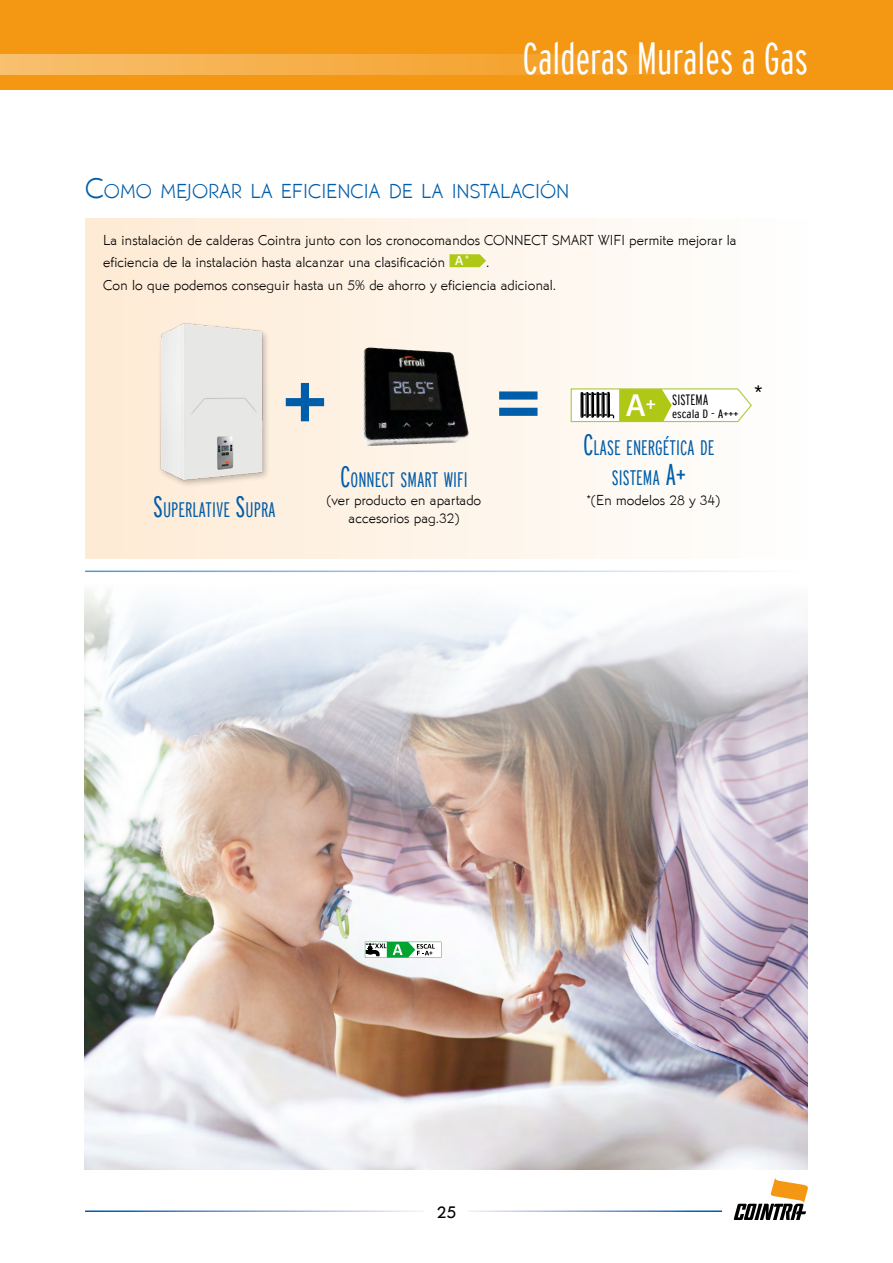
<style>
.page{position:relative;width:893px;height:1263px;background:#fff}
.page>*{position:absolute;margin:0;border:0;box-sizing:border-box;transform-origin:0 0}
.t1{font:700 75.9px "Helvetica Neue";color:#005da9}
.t2{font:300 extra-condensed 45px "Interstate";color:#fff}
.t3{font:31.5px "Martin Got URWT Ligh";color:#000}
.t4{font:300 extra-condensed 21px/30px "Interstate";color:#005da9;text-align:center}
.t5{font:21px "Martin Got URWT Ligh";letter-spacing:.01em;color:#005da9}
.t6{font:500 18px "Martin Got URWTOT";color:#000}
.t7{font:15px/22.5px "Martin Got URWT Ligh";color:#000}
.t8{font:300 extra-condensed 15px "Interstate";color:#000;scale:1.06 1}
.t9{font:300 extra-condensed 12px "Interstate";color:#000;scale:1.32 1}
.s1{font-size:30px}
.s2{font-family:"Rotis Sans Serif Std";font-weight:800;font-size:13.2px;color:#fff}
.s3{font-family:"Rotis Sans Serif Std";font-weight:800;font-stretch:normal;font-size:31.35px;color:#fff}
.s4{font-family:"Rotis Sans Serif Std";font-weight:800;font-stretch:normal;font-size:18.3px;color:#fff}
</style>
<div class="page">
<div style="left:0;top:0;width:893px;height:90px;background:#f49712"></div>
<img style="left:84px;top:591px;width:723px;height:579px">
<svg style="left:734px;top:1178px;width:74px;height:42px"></svg>
<div style="left:0;top:54px;width:760px;height:21px;background:linear-gradient(to right,#f8bf6f,#f49712)"></div>
<div style="left:85px;top:218px;width:723px;height:340px;background:linear-gradient(to right,#feebd4,#fefefe)"></div>
<svg style="left:570px;top:388px;width:183px;height:35px"></svg>
<svg style="left:449px;top:254px;width:37px;height:13px"></svg>
<div style="left:157px;top:320px;width:114px;height:168px;background:#fdeddb"></div>
<img style="left:152px;top:321px;width:115px;height:162px">
<img style="left:362px;top:347px;width:108px;height:99px">
<svg style="left:365px;top:942px;width:76px;height:16px"></svg>
<h2 class="t2" style="left:523px;top:32px;width:287px">Calderas Murales a Gas</h2>
<h3 class="t5" style="left:85px;top:179px;width:36px"><span class="s1">C</span>OMO</h3>
<h3 class="t5" style="left:160px;top:179px;width:45px">MEJORAR</h3>
<h3 class="t5" style="left:250px;top:179px;width:42px">LA EFICIENCIA</h3>
<h3 class="t5" style="left:389px;top:179px;width:74px">DE LA INSTA</h3>
<h3 class="t5" style="left:500px;top:179px;width:67px">LACIÓN</h3>
<p class="t7" style="left:103px;top:228px;width:635px">La instalación de calderas Cointra junto con los cronocomandos CONNECT SMART WIFI permite mejorar la eficiencia de la instalación hasta alcanzar una clasificación <span class="s2">A</span> <sup>+</sup></p>
<p class="t7" style="left:103px;top:251px;width:455px;text-indent:383px">.<br>Con lo que podemos conseguir hasta un 5% de ahorro y eficiencia adicional.</p>
<h1 class="t1" style="left:282px;top:347px;width:47px">+</h1>
<h1 class="t1" style="left:495px;top:349px;width:47px">=</h1>
<h3 class="t4" style="left:153px;top:494px;width:124px"><span class="s1">S</span>UPERLATIVE <span class="s1">S</span>UPRA</h3>
<h3 class="t4" style="left:340px;top:464px;width:126px"><span class="s1">C</span>ONNECT SMART WIFI</h3>
<p class="t7" style="left:327px;top:491px;width:156px;line-height:18px;text-align:center">(ver producto en apartado accesorios pag.32)</p>
<p class="t8" style="left:626px;top:391px;width:79px"><span class="s3">A</span><span class="s4">+</span> SISTEMA</p>
<p class="t9" style="left:672px;top:407px;width:52px">escala D - A+++</p>
<h3 class="t4" style="left:583px;top:433px;width:131px"><span class="s1">C</span>LASE ENERGÉTICA DE<br>SISTEMA <span class="s1">A+</span></h3>
<p class="t7" style="left:586px;top:489px;width:135px">*(En modelos 28 y 34)</p>
<h3 class="t3" style="left:753px;top:377px;width:11px">*</h3>
<p class="t6" style="left:437px;top:1202px;width:21px">25</p>
</div>
